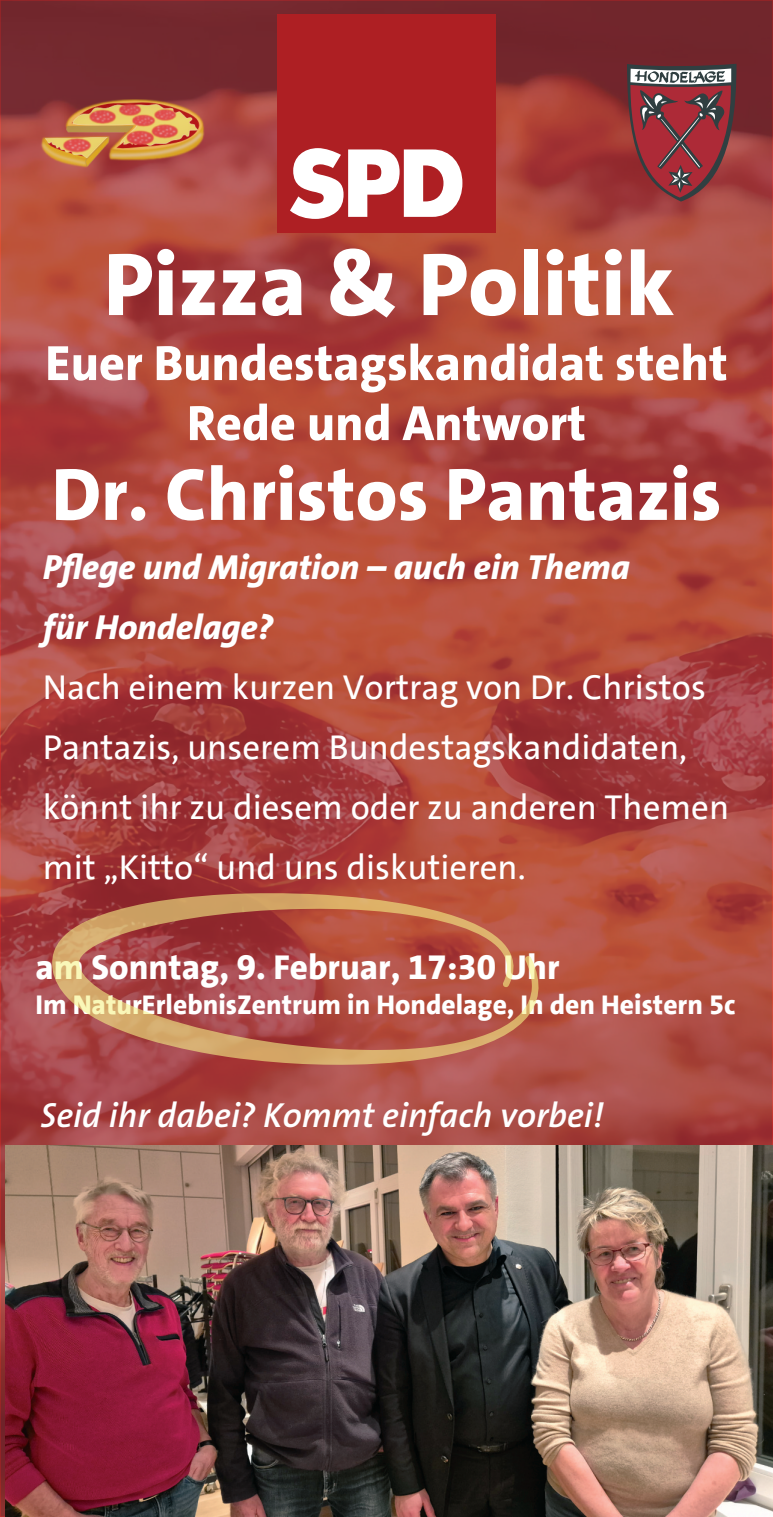
<style>
.page{position:relative;width:773px;height:1517px;background:#fff}
.page>*{position:absolute;margin:0;border:0;box-sizing:border-box;transform-origin:0 0}
.t1{font:800 90px "SPD The Sans";color:#fff}
.t2{font:800 75px "SPD The Sans";color:#fff}
.t3{font:800 50px/60px "SPD The Sans";color:#fff;text-align:center}
.t4{font:35px/60px "SPD The Sans";color:#fff}
.t5{font:35px/60px "SPD The Sans Extra Bold Italic";color:#fff}
.t6{font:35px "SPD The Sans Semi Bold Italic";color:#fff}
.t7{font:800 35px "SPD The Sans";color:#fff}
.t8{font:800 27.5px "SPD The Sans";color:#fff}
</style>
<div class="page">
<img style="left:0;top:0;width:772px;height:1517px">
<svg style="left:51px;top:892px;width:503px;height:173px"></svg>
<svg style="left:627px;top:64px;width:109px;height:138px"></svg>
<div style="left:277px;top:15px;width:218px;height:218px;background:#ae1f23"></div>
<svg style="left:290px;top:148px;width:172px;height:71px"></svg>
<img style="left:5px;top:1145px;width:767px;height:372px">
<img style="left:40px;top:100px;width:166px;height:68px">
<h1 class="t1" style="left:104px;top:248px;width:572px">Pizza &amp; Politik</h1>
<h3 class="t3" style="left:45px;top:338px;width:684px">Euer Bundestagskandidat steht<br>Rede und Antwort</h3>
<h2 class="t2" style="left:52px;top:464px;width:671px">Dr. Christos Pantazis</h2>
<p class="t5" style="left:43px;top:540px;width:588px">Pflege und Migration – auch ein Thema für Hondelage?</p>
<p class="t4" style="left:43px;top:660px;width:687px">Nach einem kurzen Vortrag von Dr. Christos Pantazis, unserem Bundestagskandidaten, könnt ihr zu diesem oder zu anderen Themen mit „Kitto“ und uns diskutieren.</p>
<p class="t7" style="left:35px;top:953px;width:525px">am Sonntag, 9. Februar, 17:30 Uhr</p>
<p class="t8" style="left:35px;top:994px;width:701px">Im NaturErlebnisZentrum in Hondelage, In den Heistern 5c</p>
<p class="t6" style="left:40px;top:1100px;width:565px">Seid ihr dabei? Kommt einfach vorbei!</p>
</div>
